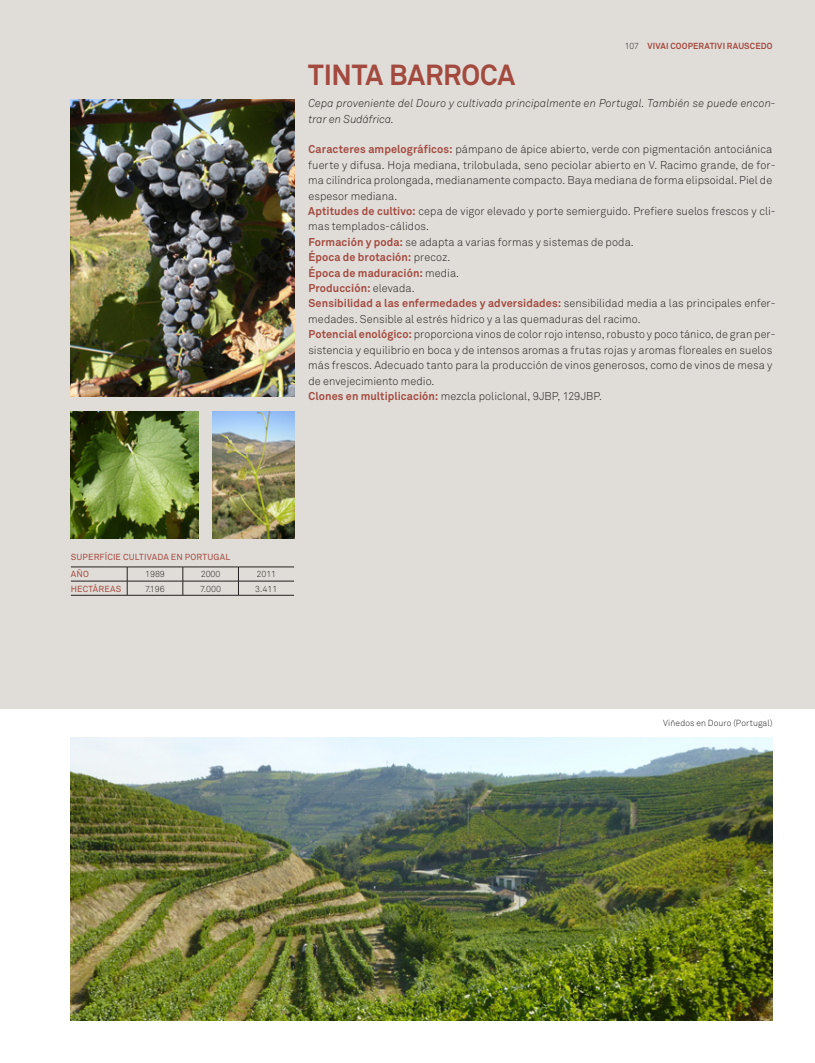
<style>
.page{position:relative;width:815px;height:1063px;background:#fff}
.page>*{position:absolute;margin:0;border:0;box-sizing:border-box;transform-origin:0 0}
.Catalogo_-_Titolo_cl{font:700 28.75px "Akkurat Pro";letter-spacing:-.005em;color:#a34a3f}
.Catalogo_-_Testo_sil{font:11.25px/15.4px "Akkurat Light Pro";letter-spacing:.005em;color:#231f20}
.Catalogo_-_Testo_int{font:italic 11.25px/15.4px "Akkurat Light Pro";letter-spacing:.01em;color:#231f20}
.Catalogo_-_Testo_sil-2{font:700 11.25px "Akkurat Pro";letter-spacing:.01em;color:#a34a3f}
.Titoli_coltivazioni{font:8.75px "Akkurat Pro";letter-spacing:.015em;color:#a34a3f}
.t1{font:700 8.75px "Akkurat Pro";letter-spacing:.02em;color:#a34a3f}
.Dati_coltivazioni{font:8.75px "Akkurat Light Pro";color:#231f20}
.Catalogo_-_Omologazi{font:8.75px "Akkurat Light Pro";letter-spacing:.015em;color:#231f20}
.s1{font-family:"Akkurat Light Pro";font-weight:400;color:#231f20}
.s2{font-family:"Akkurat Pro";font-weight:700;color:#a34a3f}
</style>
<div class="page">
<div style="left:0;top:0;width:815px;height:709px;background:#e0ddd9"></div>
<img style="left:71px;top:99px;width:223px;height:298px">
<img style="left:71px;top:411px;width:127px;height:128px">
<img style="left:213px;top:411px;width:81px;height:128px">
<img style="left:71px;top:737px;width:701px;height:283px">
<hr style="left:71px;top:567px;width:56px;height:1px;background:#231f20">
<hr style="left:71px;top:581px;width:56px;height:1px;background:#231f20">
<hr style="left:71px;top:595px;width:56px;height:1px;background:#231f20">
<svg style="left:127px;top:568px;width:1px;height:27px"></svg>
<hr style="left:127px;top:567px;width:56px;height:1px;background:#231f20">
<hr style="left:183px;top:567px;width:55px;height:1px;background:#231f20">
<hr style="left:238px;top:567px;width:56px;height:1px;background:#231f20">
<svg style="left:183px;top:567px;width:1px;height:28px"></svg>
<svg style="left:238px;top:568px;width:1px;height:27px"></svg>
<hr style="left:127px;top:581px;width:56px;height:1px;background:#231f20">
<hr style="left:183px;top:581px;width:55px;height:1px;background:#231f20">
<hr style="left:238px;top:581px;width:56px;height:1px;background:#231f20">
<hr style="left:127px;top:595px;width:56px;height:1px;background:#231f20">
<hr style="left:183px;top:595px;width:55px;height:1px;background:#231f20">
<hr style="left:238px;top:595px;width:56px;height:1px;background:#231f20">
<p class="t1" style="left:625px;top:40px;width:149px"><span class="s1">107</span> VIVAI COOPERATIVI RAUSCEDO</p>
<p class="Catalogo_-_Titolo_cl" style="left:308px;top:57px;width:209px">TINTA BARROCA</p>
<p class="Catalogo_-_Testo_int" style="left:308px;top:96px;width:469px">Cepa proveniente del Douro y cultivada principalmente en Portugal. También se puede encon&shy;trar en Sudáfrica.</p>
<p class="Catalogo_-_Testo_sil" style="left:308px;top:142px;width:469px"><span class="s2">Caracteres ampelográficos:</span> pámpano de ápice abierto, verde con pigmentación antociánica fuerte y difusa. Hoja mediana, trilobulada, seno peciolar abierto en V. Racimo grande, de for&shy;ma cilíndrica prolongada, medianamente compacto. Baya mediana de forma elipsoidal. Piel de espesor mediana.</p>
<p class="Catalogo_-_Testo_sil" style="left:308px;top:204px;width:469px"><span class="s2">Aptitudes de cultivo:</span> cepa de vigor elevado y porte semierguido. Prefiere suelos frescos y cli&shy;mas templados-cálidos.</p>
<p class="Catalogo_-_Testo_sil" style="left:308px;top:234px;width:327px"><span class="s2">Formación y poda:</span> se adapta a varias formas y sistemas de poda.</p>
<p class="Catalogo_-_Testo_sil-2" style="left:308px;top:250px;width:143px">Época de brotación: <span class="s1">precoz.</span></p>
<p class="Catalogo_-_Testo_sil-2" style="left:308px;top:266px;width:152px">Época de maduración: <span class="s1">media.</span></p>
<p class="Catalogo_-_Testo_sil-2" style="left:308px;top:281px;width:108px">Producción: <span class="s1">elevada.</span></p>
<p class="Catalogo_-_Testo_sil" style="left:308px;top:296px;width:469px"><span class="s2">Sensibilidad a las enfermedades y adversidades:</span> sensibilidad media a las principales enfer&shy;medades. Sensible al estrés hídrico y a las quemaduras del racimo.</p>
<p class="Catalogo_-_Testo_sil" style="left:308px;top:327px;width:469px"><span class="s2">Potencial enológico:</span> proporciona vinos de color rojo intenso, robusto y poco tánico, de gran per&shy;sistencia y equilibrio en boca y de intensos aromas a frutas rojas y aromas floreales en suelos más frescos. Adecuado tanto para la producción de vinos generosos, como de vinos de mesa y de envejecimiento medio.</p>
<p class="Catalogo_-_Testo_sil" style="left:309px;top:388px;width:295px"><span class="s2">Clones en multiplicación:</span> mezcla policlonal, 9JBP, 129JBP.</p>
<p class="Titoli_coltivazioni" style="left:71px;top:551px;width:161px">SUPERFÍCIE CULTIVADA EN PORTUGAL</p>
<p class="Titoli_coltivazioni" style="left:71px;top:569px;width:20px">AÑO</p>
<p class="Dati_coltivazioni" style="left:145px;top:569px;width:21px">1989</p>
<p class="Dati_coltivazioni" style="left:201px;top:569px;width:21px">2000</p>
<p class="Dati_coltivazioni" style="left:256px;top:569px;width:21px">2011</p>
<p class="Titoli_coltivazioni" style="left:71px;top:583px;width:52px">HECTÁREAS</p>
<p class="Dati_coltivazioni" style="left:145px;top:583px;width:21px">7.196</p>
<p class="Dati_coltivazioni" style="left:200px;top:583px;width:22px">7.000</p>
<p class="Dati_coltivazioni" style="left:255px;top:583px;width:24px">3.411</p>
<p class="Catalogo_-_Omologazi" style="left:663px;top:718px;width:111px">Viñedos en Douro (Portugal)</p>
</div>
